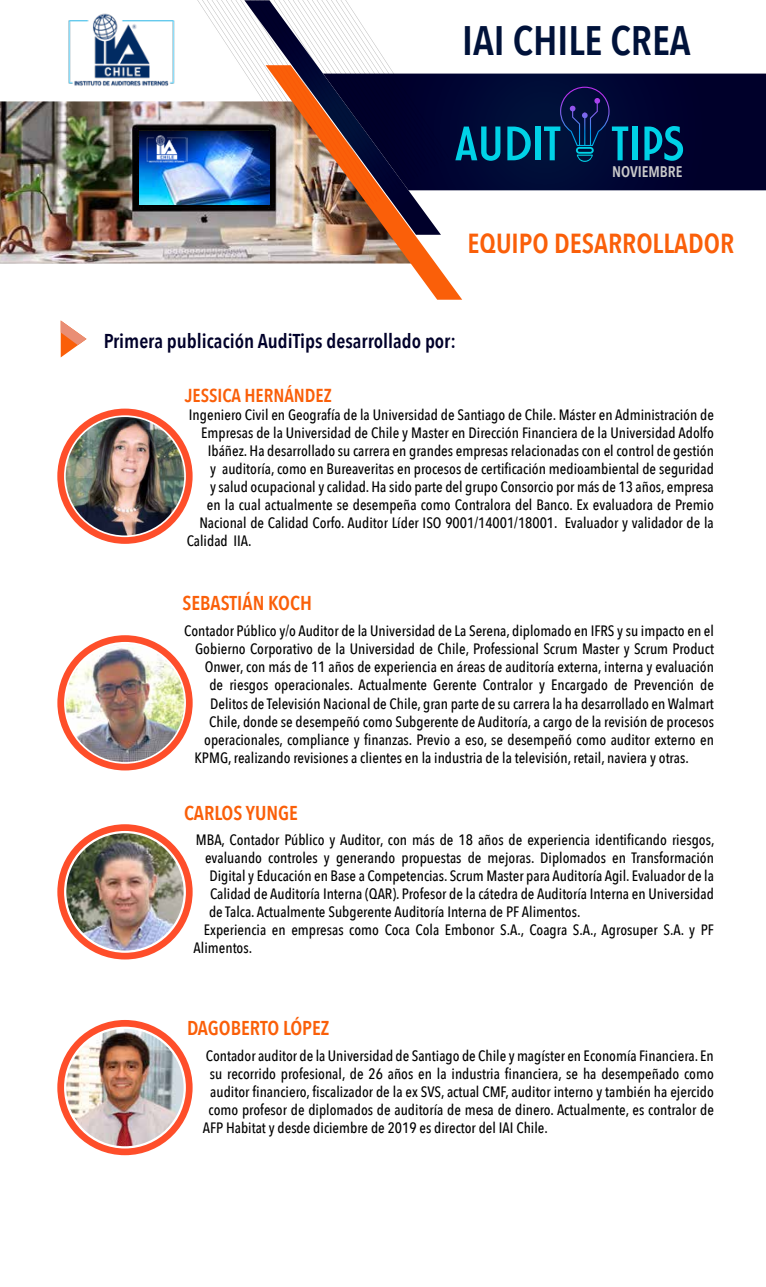
<style>
.page{position:relative;width:766px;height:1287px;background:#fff}
.page>*{position:absolute;margin:0;border:0;box-sizing:border-box;transform-origin:0 0}
.t1{font:51.88px "Modern M";letter-spacing:-.075em;color:#00d2e7}
.t2{font:600 41.12px "Avenir Next Condensed";color:#00123a}
.t3{font:600 27.5px "Avenir Next Condensed";color:#fa5f09}
.t4{font:600 20px "Avenir Next Condensed";color:#00002a}
.t5{font:600 20px "Avenir Next Condensed";color:#fa5f09}
.t6{font:600 18.75px "Avenir Next Condensed";color:#fa5f09}
.t7{font:600 15.38px "Avenir Next Condensed";color:#cacaca}
.t8{font:500 15px "Avenir Next Condensed";color:#000}
</style>
<div class="page">
<img style="left:0;top:101px;width:265px;height:162px">
<svg style="left:265px;top:73px;width:197px;height:227px"></svg>
<img style="left:244px;top:190px;width:197px;height:45px">
<svg style="left:394px;top:74px;width:371px;height:116px;background:#000531"></svg>
<div style="left:421px;top:73px;width:27px;height:99px;background:#000230"></div>
<img style="left:114px;top:0;width:229px;height:222px">
<img style="left:68px;top:12px;width:109px;height:78px">
<div style="left:57px;top:408px;width:135px;height:135px;background:#fe4e2a;border-radius:50%"></div>
<svg style="left:64px;top:415px;width:122px;height:122px"></svg>
<img style="left:66px;top:417px;width:118px;height:118px;border-radius:59px">
<svg style="left:57px;top:635px;width:136px;height:135px;background:#fe5b39"></svg>
<svg style="left:64px;top:642px;width:122px;height:121px"></svg>
<img style="left:66px;top:643px;width:118px;height:119px;border-radius:59px">
<div style="left:57px;top:1019px;width:135px;height:135px;background:#fe4e2a;border-radius:50%"></div>
<svg style="left:64px;top:1026px;width:122px;height:122px"></svg>
<img style="left:66px;top:1028px;width:117px;height:117px;border-radius:59px">
<svg style="left:61px;top:320px;width:25px;height:37px"></svg>
<svg style="left:576px;top:155px;width:16px;height:7px"></svg>
<svg style="left:560px;top:87px;width:49px;height:59px;background:#0c1a4f"></svg>
<div style="left:575px;top:147px;width:18px;height:7px;border:2px solid #00d2e7;border-radius:2px"></div>
<div style="left:57px;top:824px;width:135px;height:135px;background:#fe4e2a;border-radius:50%"></div>
<svg style="left:64px;top:830px;width:122px;height:122px"></svg>
<img style="left:66px;top:833px;width:118px;height:117px;border-radius:59px">
<h2 class="t2" style="left:462px;top:5px;width:230px">IAI CHILE CREA</h2>
<h1 class="t1" style="left:452px;top:118px;width:235px">AUDIT TIPS</h1>
<p class="t7" style="left:612px;top:159px;width:72px">NOVIEMBRE</p>
<h3 class="t3" style="left:467px;top:219px;width:268px">EQUIPO DESARROLLADOR</h3>
<h3 class="t4" style="left:104px;top:323px;width:354px">Primera publicación AudiTips desarrollado por:</h3>
<p class="t6" style="left:185px;top:379px;width:148px">JESSICA HERNÁNDEZ</p>
<p class="t8" style="left:189px;top:405px;width:526px">Ingeniero Civil en Geografía de la Universidad de Santiago de Chile. Máster en Administración de</p>
<p class="t8" style="left:201px;top:423px;width:514px">Empresas de la Universidad de Chile y Master en Dirección Financiera de la Universidad Adolfo</p>
<p class="t8" style="left:208px;top:441px;width:507px">Ibáñez. Ha desarrollado su carrera en grandes empresas relacionadas con el control de gestión</p>
<p class="t8" style="left:210px;top:459px;width:505px">y auditoría, como en Bureaveritas en procesos de certificación medioambiental de seguridad</p>
<p class="t8" style="left:210px;top:477px;width:505px">y salud ocupacional y calidad. Ha sido parte del grupo Consorcio por más de 13 años, empresa</p>
<p class="t8" style="left:207px;top:495px;width:508px">en la cual actualmente se desempeña como Contralora del Banco. Ex evaluadora de Premio</p>
<p class="t8" style="left:199px;top:513px;width:516px">Nacional de Calidad Corfo. Auditor Líder ISO 9001/14001/18001. Evaluador y validador de la</p>
<p class="t8" style="left:187px;top:531px;width:66px">Calidad IIA.</p>
<h3 class="t5" style="left:182px;top:585px;width:131px">SEBASTIÁN KOCH</h3>
<p class="t8" style="left:184px;top:622px;width:531px">Contador Público y/o Auditor de la Universidad de La Serena, diplomado en IFRS y su impacto en el</p>
<p class="t8" style="left:195px;top:640px;width:520px">Gobierno Corporativo de la Universidad de Chile, Professional Scrum Master y Scrum Product</p>
<p class="t8" style="left:205px;top:658px;width:510px">Onwer, con más de 11 años de experiencia en áreas de auditoría externa, interna y evaluación</p>
<p class="t8" style="left:209px;top:676px;width:506px">de riesgos operacionales. Actualmente Gerente Contralor y Encargado de Prevención de</p>
<p class="t8" style="left:210px;top:694px;width:505px">Delitos de Televisión Nacional de Chile, gran parte de su carrera la ha desarrollado en Walmart</p>
<p class="t8" style="left:209px;top:712px;width:506px">Chile, donde se desempeñó como Subgerente de Auditoría, a cargo de la revisión de procesos</p>
<p class="t8" style="left:204px;top:730px;width:511px">operacionales, compliance y finanzas. Previo a eso, se desempeñó como auditor externo en</p>
<p class="t8" style="left:194px;top:748px;width:495px">KPMG, realizando revisiones a clientes en la industria de la televisión, retail, naviera y otras.</p>
<h3 class="t5" style="left:184px;top:796px;width:115px">CARLOS YUNGE</h3>
<p class="t8" style="left:196px;top:830px;width:520px">MBA, Contador Público y Auditor, con más de 18 años de experiencia identificando riesgos,</p>
<p class="t8" style="left:205px;top:848px;width:510px">evaluando controles y generando propuestas de mejoras. Diplomados en Transformación</p>
<p class="t8" style="left:209px;top:866px;width:506px">Digital y Educación en Base a Competencias. Scrum Master para Auditoría Agil. Evaluador de la</p>
<p class="t8" style="left:210px;top:884px;width:505px">Calidad de Auditoría Interna (QAR). Profesor de la cátedra de Auditoría Interna en Universidad</p>
<p class="t8" style="left:209px;top:902px;width:373px">de Talca. Actualmente Subgerente Auditoría Interna de PF Alimentos.</p>
<p class="t8" style="left:204px;top:920px;width:511px">Experiencia en empresas como Coca Cola Embonor S.A., Coagra S.A., Agrosuper S.A. y PF</p>
<p class="t8" style="left:193px;top:938px;width:60px">Alimentos.</p>
<h3 class="t5" style="left:187px;top:1010px;width:144px">DAGOBERTO LÓPEZ</h3>
<p class="t8" style="left:206px;top:1046px;width:509px">Contador auditor de la Universidad de Santiago de Chile y magíster en Economía Financiera. En</p>
<p class="t8" style="left:210px;top:1064px;width:505px">su recorrido profesional, de 26 años en la industria financiera, se ha desempeñado como</p>
<p class="t8" style="left:210px;top:1082px;width:505px">auditor financiero, fiscalizador de la ex SVS, actual CMF, auditor interno y también ha ejercido</p>
<p class="t8" style="left:208px;top:1100px;width:507px">como profesor de diplomados de auditoría de mesa de dinero. Actualmente, es contralor de</p>
<p class="t8" style="left:203px;top:1118px;width:346px">AFP Habitat y desde diciembre de 2019 es director del IAI Chile.</p>
</div>
